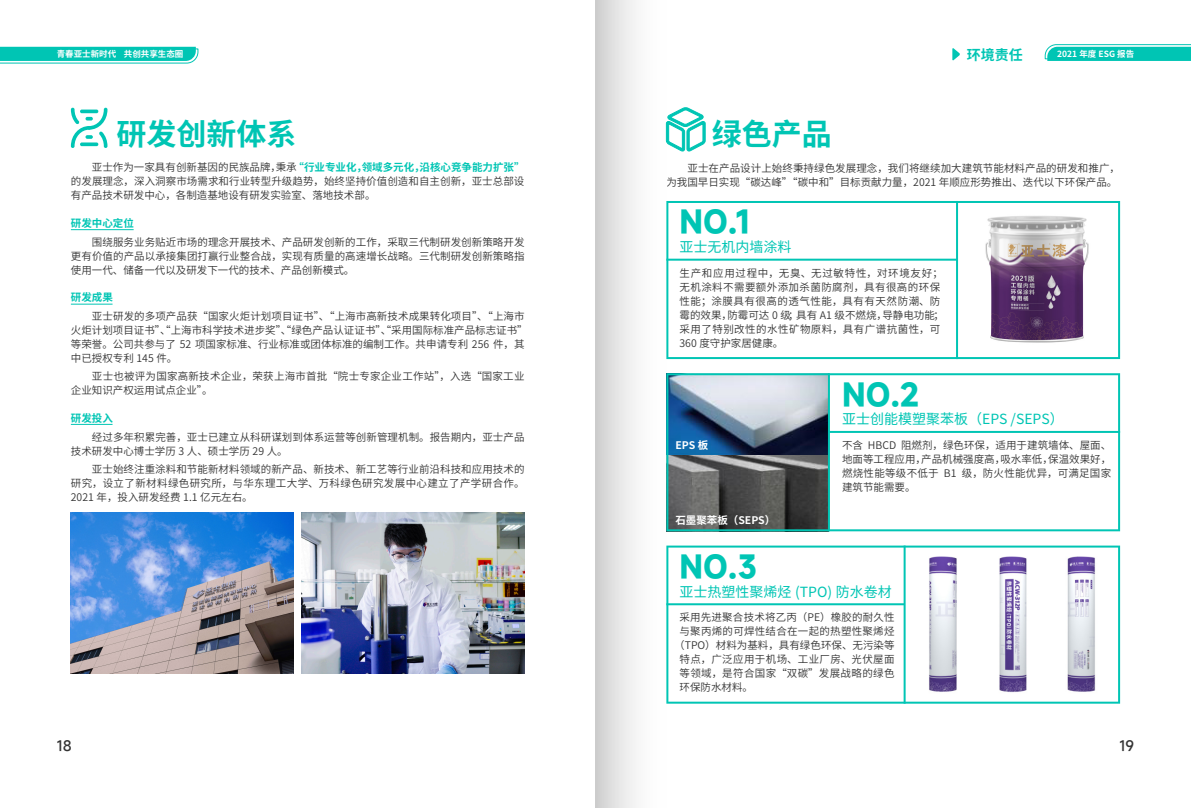
<style>
.page{position:relative;width:1191px;height:808px;background:#fff}
.page>*{position:absolute;margin:0;border:0;box-sizing:border-box;transform-origin:0 0}
.t1{font:700 30px "Mi Sans";color:#00c5b4}
.t2{font:700 30px "Source Han Sans CN";color:#00c5b4}
.t3{font:14px "Source Han Sans CN";color:#00c5b4}
.t4{font:500 14px "Mi Sans";color:#333}
.t5{font:700 14px "Source Han Sans CN";color:#00c5b4}
.t6{font:10.5px/14px "Source Han Sans CN";letter-spacing:.005em;color:#333;text-align:justify}
.t7{font:10.5px/14px "Source Han Sans CN";letter-spacing:.045em;color:#333}
.t8{font:10.5px "Source Han Sans CN";letter-spacing:.035em;color:#333}
.t9{font:10.5px "Source Han Sans CN";letter-spacing:.025em;color:#333}
.t10{font:700 10.5px "Source Han Sans CN";color:#fff}
.t11{font:700 10.5px "Source Han Sans CN";color:#00c5b4}
.t12{font:700 8.5px "Source Han Sans CN";color:#fff}
.s1{font-weight:700;color:#00c5b4}
</style>
<div class="page">
<img style="left:884px;top:531px;width:237px;height:173px">
<hr style="left:71px;top:229px;width:63px;height:1px;background:#00c5b4">
<hr style="left:71px;top:304px;width:42px;height:1px;background:#00c5b4">
<hr style="left:71px;top:424px;width:42px;height:1px;background:#00c5b4">
<svg style="left:0;top:47px;width:198px;height:17px;background:#21ccbd"></svg>
<svg style="left:71px;top:108px;width:36px;height:40px"></svg>
<svg style="left:666px;top:546px;width:454px;height:158px"></svg>
<svg style="left:666px;top:107px;width:40px;height:45px"></svg>
<hr style="left:903px;top:546px;width:2px;height:158px;background:#00c5b4">
<hr style="left:666px;top:603px;width:238px;height:2px;background:#00c5b4">
<svg style="left:666px;top:201px;width:454px;height:158px"></svg>
<hr style="left:956px;top:201px;width:2px;height:158px;background:#00c5b4">
<hr style="left:666px;top:259px;width:291px;height:2px;background:#00c5b4">
<svg style="left:666px;top:373px;width:454px;height:158px"></svg>
<hr style="left:828px;top:373px;width:2px;height:158px;background:#00c5b4">
<hr style="left:829px;top:431px;width:291px;height:2px;background:#00c5b4">
<svg style="left:952px;top:48px;width:8px;height:13px"></svg>
<svg style="left:1044px;top:44px;width:147px;height:17px;background:#21ccbd"></svg>
<img style="left:980px;top:209px;width:113px;height:140px">
<img style="left:71px;top:513px;width:223px;height:161px">
<img style="left:301px;top:513px;width:223px;height:161px">
<div style="left:595px;top:0;width:71px;height:808px;background:linear-gradient(to right,#d3d3d3,#fff)"></div>
<p class="t12" style="left:57px;top:49px;width:128px">青春亚士新时代 共创共享生态圈</p>
<h1 class="t2" style="left:116px;top:118px;width:182px">研发创新体系</h1>
<h1 class="t2" style="left:712px;top:118px;width:121px">绿色产品</h1>
<h2 class="t5" style="left:966px;top:47px;width:57px">环境责任</h2>
<p class="t12" style="left:1057px;top:49px;width:79px">2021 年度 ESG 报告</p>
<p class="t6" style="left:71px;top:161px;width:455px;text-indent:21px">亚士作为一家具有创新基因的民族品牌，秉承<span class="s1">“行业专业化，领域多元化，沿核心竞争能力扩张”</span>的发展理念，深入洞察市场需求和行业转型升级趋势，始终坚持价值创造和自主创新，亚士总部设有产品技术研发中心，各制造基地设有研发实验室、落地技术部。</p>
<p class="t6" style="left:71px;top:235px;width:455px;text-indent:21px">围绕服务业务贴近市场的理念开展技术、产品研发创新的工作，采取三代制研发创新策略开发更有价值的产品以承接集团打赢行业整合战，实现有质量的高速增长战略。三代制研发创新策略指使用一代、储备一代以及研发下一代的技术、产品创新模式。</p>
<p class="t11" style="left:71px;top:217px;width:64px">研发中心定位</p>
<p class="t11" style="left:71px;top:291px;width:43px">研发成果</p>
<p class="t6" style="left:71px;top:310px;width:458px;text-align:left;text-indent:21px">亚士研发的多项产品获“国家火炬计划项目证书”、“上海市高新技术成果转化项目”、“上海市火炬计划项目证书”、“上海市科学技术进步奖”、“绿色产品认证证书”、“采用国际标准产品标志证书”等荣誉。公司共参与了 52 项国家标准、行业标准或团体标准的编制工作。共申请专利 256 件，其中已授权专利 145 件。</p>
<p class="t6" style="left:71px;top:370px;width:455px;text-indent:21px">亚士也被评为国家高新技术企业，荣获上海市首批“院士专家企业工作站”，入选“国家工业企业知识产权运用试点企业”。</p>
<p class="t11" style="left:71px;top:412px;width:43px">研发投入</p>
<p class="t6" style="left:71px;top:430px;width:455px;text-indent:21px">经过多年积累完善，亚士已建立从科研谋划到体系运营等创新管理机制。报告期内，亚士产品技术研发中心博士学历 3 人、硕士学历 29 人。</p>
<p class="t6" style="left:71px;top:462px;width:455px;text-indent:21px">亚士始终注重涂料和节能新材料领域的新产品、新技术、新工艺等行业前沿科技和应用技术的研究，设立了新材料绿色研究所，与华东理工大学、万科绿色研究发展中心建立了产学研合作。2021 年，投入研发经费 1.1 亿元左右。</p>
<p class="t6" style="left:666px;top:161px;width:455px;text-align:right">亚士在产品设计上始终秉持绿色发展理念，我们将继续加大建筑节能材料产品的研发和推广，<br>为我国早日实现“碳达峰”“碳中和”目标贡献力量，2021 年顺应形势推出、迭代以下环保产品。</p>
<h1 class="t1" style="left:679px;top:202px;width:73px">NO.1</h1>
<h2 class="t3" style="left:679px;top:239px;width:113px">亚士无机内墙涂料</h2>
<p class="t7" style="left:679px;top:266px;width:266px">生产和应用过程中，无臭、无过敏特性，对环境友好；无机涂料不需要额外添加杀菌防腐剂，具有很高的环保性能；涂膜具有很高的透气性能，具有有天然防潮、防霉的效果，防霉可达 0 级；具有 A1 级不燃烧，导静电功能；采用了特别改性的水性矿物原料，具有广谱抗菌性，可<br>360 度守护家居健康。</p>
<p class="t10" style="left:675px;top:439px;width:35px">EPS 板</p>
<p class="t10" style="left:675px;top:514px;width:101px">石墨聚苯板（SEPS）</p>
<h1 class="t1" style="left:842px;top:374px;width:79px">NO.2</h1>
<h2 class="t3" style="left:842px;top:411px;width:223px">亚士创能模塑聚苯板（EPS /SEPS）</h2>
<p class="t6" style="left:842px;top:438px;width:271px">不含 HBCD 阻燃剂，绿色环保，适用于建筑墙体、屋面、地面等工程应用，产品机械强度高，吸水率低，保温效果好，燃烧性能等级不低于 B1 级，防火性能优异，可满足国家建筑节能需要。</p>
<h1 class="t1" style="left:679px;top:547px;width:79px">NO.3</h1>
<h2 class="t3" style="left:679px;top:584px;width:214px">亚士热塑性聚烯烃 (TPO) 防水卷材</h2>
<p class="t6" style="left:679px;top:611px;width:217px">采用先进聚合技术将乙丙（PE）橡胶的耐久性</p>
<p class="t9" style="left:679px;top:626px;width:216px">与聚丙烯的可焊性结合在一起的热塑性聚烯烃</p>
<p class="t6" style="left:674px;top:639px;width:222px">（TPO）材料为基料，具有绿色环保、无污染等</p>
<p class="t8" style="left:679px;top:654px;width:217px">特点，广泛应用于机场、工业厂房、光伏屋面</p>
<p class="t8" style="left:679px;top:668px;width:217px">等领域，是符合国家“双碳”发展战略的绿色</p>
<p class="t6" style="left:679px;top:681px;width:75px">环保防水材料。</p>
<h2 class="t4" style="left:57px;top:737px;width:17px">18</h2>
<h2 class="t4" style="left:1119px;top:737px;width:16px">19</h2>
</div>
